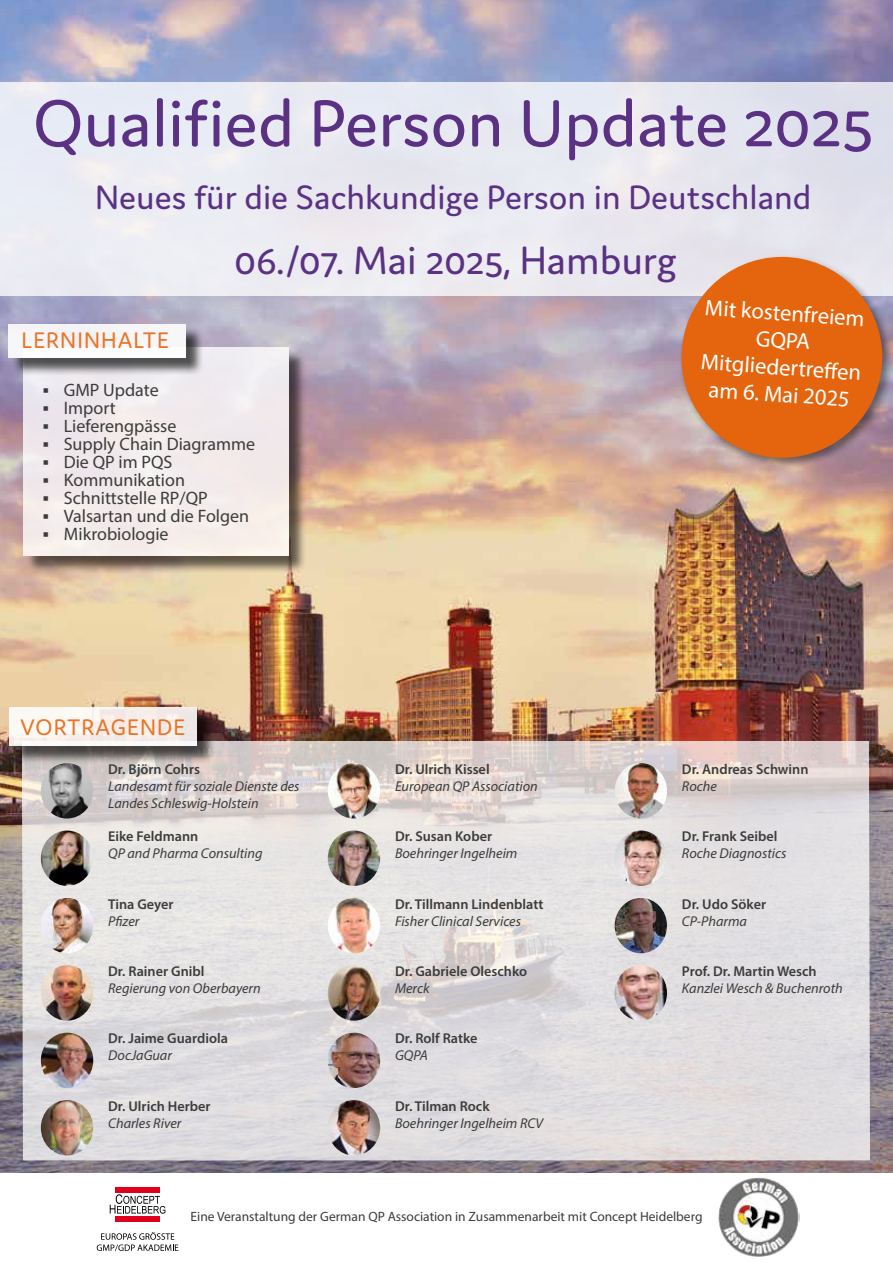
<style>
.page{position:relative;width:893px;height:1263px;background:#fff}
.page>*{position:absolute;margin:0;border:0;box-sizing:border-box;transform-origin:0 0}
.t1{font:70.5px "Domus";color:#5b3283}
.t2{font:42px "Domus";color:#5b3283}
.t3{font:36px "Domus";color:#5b3283}
.t4{font:24px "Domus";letter-spacing:.045em;color:#e87628}
.t5{font:22.65px/27.2px "Myriad Pro";color:#fff;text-align:center}
.t6{font:18px/18px "Myriad Pro";color:#3c3c3b}
.t7{font:italic 14.25px/17.1px "Myriad Pro";color:#3c3c3b}
.t8{font:600 14.25px "Myriad Pro";color:#3c3c3b}
.t9{font:13.5px "Myriad Pro";color:#3c3c3b}
</style>
<div class="page">
<img style="left:0;top:0;width:893px;height:1172px">
<svg style="left:110px;top:1194px;width:55px;height:20px"></svg>
<div style="left:116px;top:1187px;width:44px;height:6px;background:#df001b"></div>
<div style="left:116px;top:1216px;width:44px;height:6px;background:#df001b"></div>
<svg style="left:97px;top:1232px;width:81px;height:19px"></svg>
<img style="left:718px;top:1177px;width:82px;height:80px">
<div style="left:25px;top:349px;width:282px;height:225px;background:#000;opacity:.75"></div>
<div style="left:23px;top:347px;width:265px;height:208px;background:#f2ebec"></div>
<div style="left:11px;top:326px;width:193px;height:50px;background:#000;opacity:.75"></div>
<div style="left:8px;top:324px;width:178px;height:33px;background:#f7f6f8"></div>
<div style="left:0;top:83px;width:893px;height:213px;background:#e9eaf2"></div>
<svg style="left:22px;top:741px;width:848px;height:419px;background:#e0dcdd"></svg>
<div style="left:679px;top:255px;width:214px;height:214px;background:#000;opacity:.43"></div>
<div style="left:681px;top:257px;width:201px;height:201px;background:#e4650e;border-radius:50%"></div>
<img style="left:41px;top:764px;width:52px;height:54px">
<img style="left:41px;top:830px;width:52px;height:56px">
<img style="left:41px;top:898px;width:52px;height:55px">
<img style="left:41px;top:965px;width:52px;height:56px">
<img style="left:41px;top:1033px;width:52px;height:55px">
<img style="left:41px;top:1100px;width:52px;height:55px">
<img style="left:328px;top:763px;width:52px;height:55px">
<img style="left:328px;top:830px;width:52px;height:56px">
<img style="left:328px;top:898px;width:52px;height:55px">
<img style="left:328px;top:965px;width:52px;height:56px">
<img style="left:328px;top:1033px;width:52px;height:55px">
<img style="left:328px;top:1100px;width:52px;height:55px">
<img style="left:615px;top:763px;width:52px;height:55px">
<img style="left:615px;top:830px;width:52px;height:56px">
<img style="left:615px;top:898px;width:52px;height:55px">
<img style="left:615px;top:965px;width:52px;height:56px">
<div style="left:12px;top:709px;width:204px;height:55px;background:#000;opacity:.75"></div>
<div style="left:10px;top:707px;width:187px;height:39px;background:linear-gradient(to right,#fdfaf6,#f2eae8)"></div>
<h1 class="t1" style="left:33px;top:85px;width:842px">Qualified Person Update 2025</h1>
<h3 class="t3" style="left:95px;top:178px;width:718px">Neues für die Sachkundige Person in Deutschland</h3>
<h2 class="t2" style="left:234px;top:237px;width:444px">06./07. Mai 2025, Hamburg</h2>
<h3 class="t5" style="left:706px;top:293px;width:162px;rotate:4deg">Mit kostenfreiem<br>GQPA<br>Mitgliedertreff en am 6. Mai 2025</h3>
<h3 class="t4" style="left:22px;top:327px;width:149px">LERNINHALTE</h3>
<p class="t6" style="left:64px;top:381px;width:193px">GMP Update<br>Import<br>Lieferengpässe<br>Supply Chain Diagramme<br>Die QP im PQS<br>Kommunikation<br>Schnittstelle RP/QP<br>Valsartan und die Folgen<br>Mikrobiologie</p>
<h3 class="t4" style="left:20px;top:714px;width:167px">VORTRAGENDE</h3>
<p class="t8" style="left:108px;top:760px;width:93px">Dr. Björn Cohrs</p>
<p class="t7" style="left:108px;top:777px;width:193px">Landesamt für soziale Dienste des<br>Landes Schleswig-Holstein</p>
<p class="t8" style="left:108px;top:827px;width:92px">Eike Feldmann</p>
<p class="t7" style="left:108px;top:845px;width:156px">QP and Pharma Consulting</p>
<p class="t8" style="left:108px;top:895px;width:67px">Tina Geyer</p>
<p class="t7" style="left:108px;top:912px;width:33px">Pfizer</p>
<p class="t8" style="left:108px;top:962px;width:98px">Dr. Rainer Gnibl</p>
<p class="t7" style="left:108px;top:979px;width:154px">Regierung von Oberbayern</p>
<p class="t8" style="left:108px;top:1029px;width:121px">Dr. Jaime Guardiola</p>
<p class="t7" style="left:108px;top:1047px;width:65px">DocJaGuar</p>
<p class="t8" style="left:108px;top:1097px;width:104px">Dr. Ulrich Herber</p>
<p class="t7" style="left:108px;top:1114px;width:75px">Charles River</p>
<p class="t8" style="left:395px;top:760px;width:96px">Dr. Ulrich Kissel</p>
<p class="t7" style="left:395px;top:777px;width:144px">European QP Association</p>
<p class="t8" style="left:395px;top:827px;width:99px">Dr. Susan Kober</p>
<p class="t7" style="left:395px;top:845px;width:124px">Boehringer Ingelheim</p>
<p class="t8" style="left:395px;top:895px;width:150px">Dr. Tillmann Lindenblatt</p>
<p class="t7" style="left:395px;top:912px;width:127px">Fisher Clinical Services</p>
<p class="t8" style="left:395px;top:962px;width:134px">Dr. Gabriele Oleschko</p>
<p class="t7" style="left:395px;top:979px;width:36px">Merck</p>
<p class="t8" style="left:395px;top:1029px;width:84px">Dr. Rolf Ratke</p>
<p class="t7" style="left:395px;top:1047px;width:34px">GQPA</p>
<p class="t8" style="left:395px;top:1097px;width:96px">Dr. Tilman Rock</p>
<p class="t7" style="left:395px;top:1114px;width:150px">Boehringer Ingelheim RCV</p>
<p class="t8" style="left:682px;top:760px;width:128px">Dr. Andreas Schwinn</p>
<p class="t7" style="left:682px;top:777px;width:37px">Roche</p>
<p class="t8" style="left:682px;top:827px;width:97px">Dr. Frank Seibel</p>
<p class="t7" style="left:682px;top:845px;width:106px">Roche Diagnostics</p>
<p class="t8" style="left:682px;top:895px;width:86px">Dr. Udo Söker</p>
<p class="t7" style="left:682px;top:912px;width:67px">CP-Pharma</p>
<p class="t8" style="left:682px;top:962px;width:136px">Prof. Dr. Martin Wesch</p>
<p class="t7" style="left:682px;top:979px;width:162px">Kanzlei Wesch &amp; Buchenroth</p>
<p class="t9" style="left:191px;top:1208px;width:513px">Eine Veranstaltung der German QP Association in Zusammenarbeit mit Concept Heidelberg</p>
</div>
